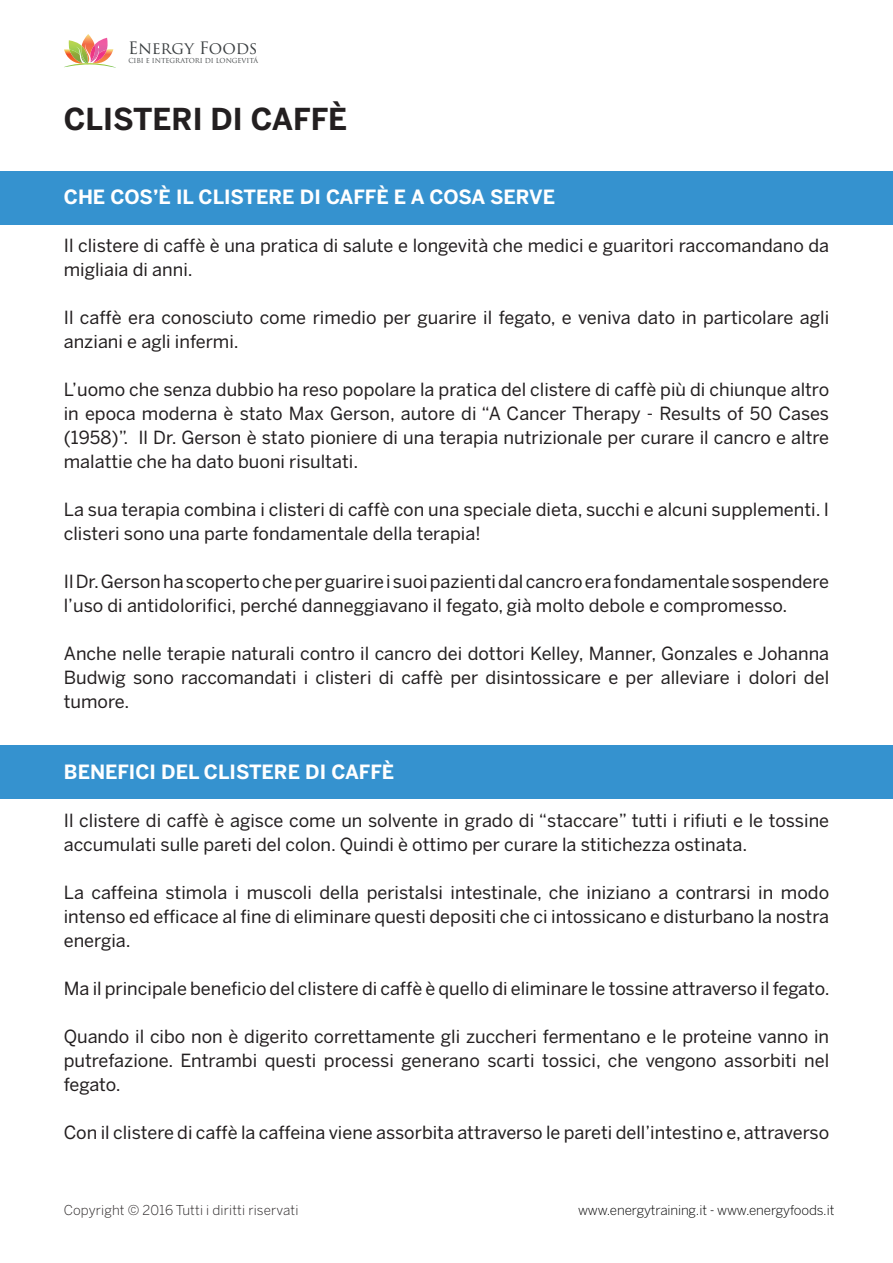
<style>
.page{position:relative;width:893px;height:1263px;background:#fff}
.page>*{position:absolute;margin:0;border:0;box-sizing:border-box;transform-origin:0 0}
.t1{font:700 30px "Benton Sans";color:#231f20}
.Normale{font:700 19.5px "Benton Sans";color:#fff}
.Normale-2{font:18px/24px "Benton Sans";color:#231f20}
.t2{font:16.65px "Trajan Pro 3";letter-spacing:-.015em;color:#3b3f41}
.t3{font:300 13.5px "Benton Sans";letter-spacing:-.01em;color:#000}
.t4{font:300 13.5px "Benton Sans";letter-spacing:.01em;color:#231f20}
.t5{font:6.75px "Trajan Pro 3";letter-spacing:-.01em;color:#3b3f41}
</style>
<div class="page">
<svg style="left:64px;top:34px;width:52px;height:34px"></svg>
<div style="left:0;top:171px;width:893px;height:53px;background:#3592cf"></div>
<div style="left:0;top:745px;width:893px;height:53px;background:#3592cf"></div>
<hr style="left:892px;top:262px;width:1px;height:53px;background:#3592cf">
<p class="t2" style="left:128px;top:36px;width:131px">Energy Foods</p>
<p class="t5" style="left:128px;top:55px;width:131px">CIBI E INTEGRATORI DI LONGEVITÁ</p>
<p class="t1" style="left:64px;top:101px;width:285px">CLISTERI DI CAFFÈ</p>
<p class="Normale" style="left:64px;top:185px;width:493px">CHE COS’È IL CLISTERE DI CAFFÈ E A COSA SERVE</p>
<p class="Normale-2" style="left:64px;top:233px;width:767px">Il clistere di caffè è una pratica di salute e longevità che medici e guaritori raccomandano da migliaia di anni.</p>
<p class="Normale-2" style="left:64px;top:305px;width:767px">Il caffè era conosciuto come rimedio per guarire il fegato, e veniva dato in particolare agli anziani e agli infermi.</p>
<p class="Normale-2" style="left:64px;top:377px;width:767px;text-align:justify">L’uomo che senza dubbio ha reso popolare la pratica del clistere di caffè più di chiunque altro in epoca moderna è stato Max Gerson, autore di “A Cancer Therapy - Results of 50 Cases (1958)”. Il Dr. Gerson è stato pioniere di una terapia nutrizionale per curare il cancro e altre malattie che ha dato buoni risultati.</p>
<p class="Normale-2" style="left:64px;top:497px;width:767px">La sua terapia combina i clisteri di caffè con una speciale dieta, succhi e alcuni supplementi. I clisteri sono una parte fondamentale della terapia!</p>
<p class="Normale-2" style="left:64px;top:569px;width:767px">Il Dr. Gerson ha scoperto che per guarire i suoi pazienti dal cancro era fondamentale sospendere l’uso di antidolorifici, perché danneggiavano il fegato, già molto debole e compromesso.</p>
<p class="Normale-2" style="left:64px;top:641px;width:767px;text-align:justify">Anche nelle terapie naturali contro il cancro dei dottori Kelley, Manner, Gonzales e Johanna Budwig sono raccomandati i clisteri di caffè per disintossicare e per alleviare i dolori del tumore.</p>
<p class="Normale" style="left:64px;top:760px;width:332px">BENEFICI DEL CLISTERE DI CAFFÈ</p>
<p class="Normale-2" style="left:64px;top:808px;width:767px">Il clistere di caffè è agisce come un solvente in grado di “staccare” tutti i rifiuti e le tossine accumulati sulle pareti del colon. Quindi è ottimo per curare la stitichezza ostinata.</p>
<p class="Normale-2" style="left:64px;top:880px;width:767px;text-align:justify">La caffeina stimola i muscoli della peristalsi intestinale, che iniziano a contrarsi in modo intenso ed efficace al fine di eliminare questi depositi che ci intossicano e disturbano la nostra energia.</p>
<p class="Normale-2" style="left:64px;top:976px;width:767px">Ma il principale beneficio del clistere di caffè è quello di eliminare le tossine attraverso il fegato.</p>
<p class="Normale-2" style="left:64px;top:1024px;width:767px;text-align:justify">Quando il cibo non è digerito correttamente gli zuccheri fermentano e le proteine vanno in putrefazione. Entrambi questi processi generano scarti tossici, che vengono assorbiti nel fegato.</p>
<p class="Normale-2" style="left:64px;top:1120px;width:767px">Con il clistere di caffè la caffeina viene assorbita attraverso le pareti dell’intestino e, attraverso</p>
<p class="t4" style="left:64px;top:1202px;width:236px">Copyright © 2016 Tutti i diritti riservati</p>
<p class="t3" style="left:578px;top:1202px;width:258px">www.energytraining.it - www.energyfoods.it</p>
</div>
